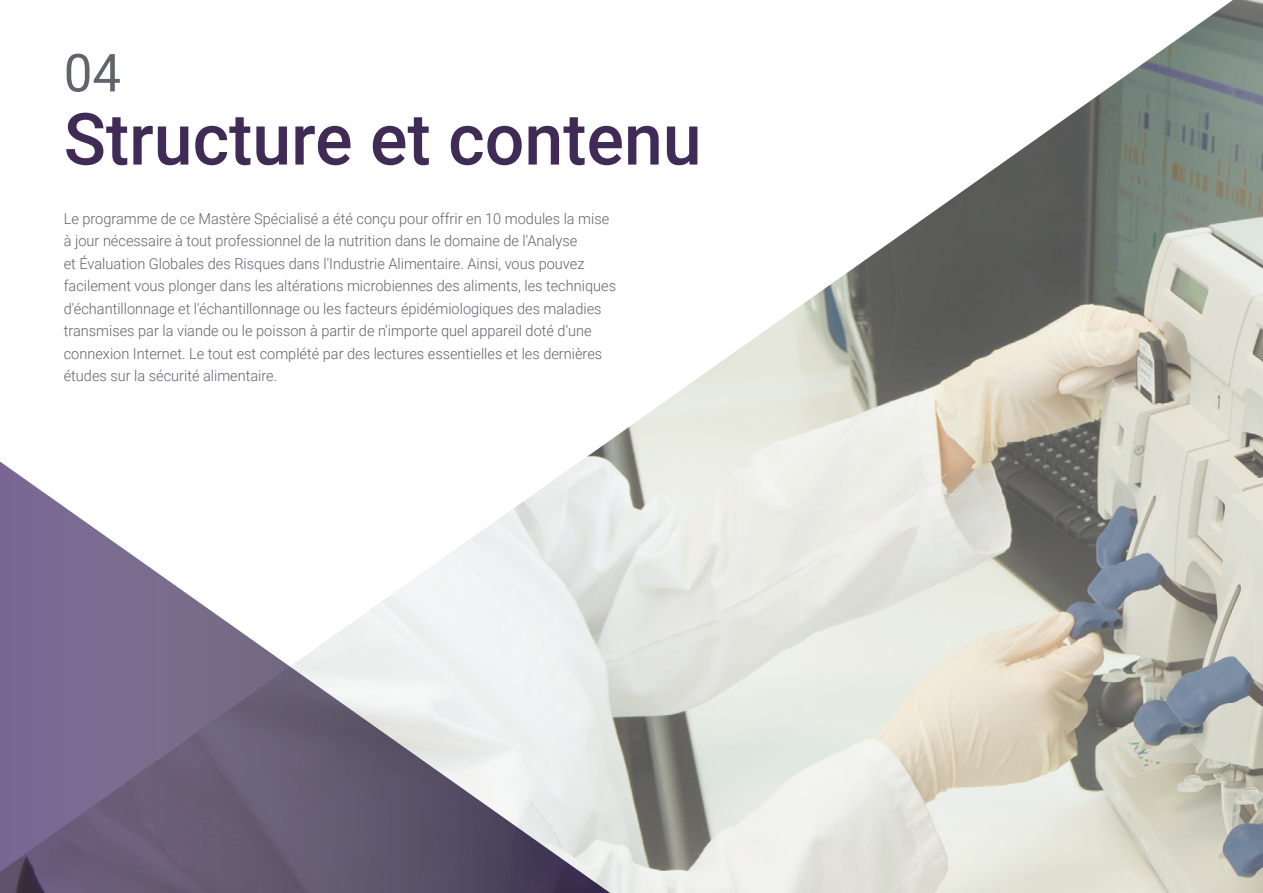
<style>
.page{position:relative;width:1263px;height:893px;background:#fff}
.page>*{position:absolute;margin:0;border:0;box-sizing:border-box;transform-origin:0 0}
.t1{font:500 72px "Roboto";color:#3f2b56}
.t2{font:52.5px "Roboto";color:#61646a}
.t3{font:300 15px/22.5px "Roboto";color:#61646a}
</style>
<div class="page">
<img style="left:602px;top:0;width:661px;height:893px">
<svg style="left:0;top:446px;width:640px;height:447px"></svg>
<h2 class="t2" style="left:64px;top:36px;width:59px">04</h2>
<h1 class="t1" style="left:64px;top:89px;width:639px">Structure et contenu</h1>
<p class="t3" style="left:64px;top:207px;width:554px">Le programme de ce Mastère Spécialisé a été conçu pour offrir en 10 modules la mise à jour nécessaire à tout professionnel de la nutrition dans le domaine de l'Analyse<br>et Évaluation Globales des Risques dans l'Industrie Alimentaire. Ainsi, vous pouvez facilement vous plonger dans les altérations microbiennes des aliments, les techniques d'échantillonnage et l'échantillonnage ou les facteurs épidémiologiques des maladies transmises par la viande ou le poisson à partir de n'importe quel appareil doté d'une connexion Internet. Le tout est complété par des lectures essentielles et les dernières études sur la sécurité alimentaire.</p>
</div>
